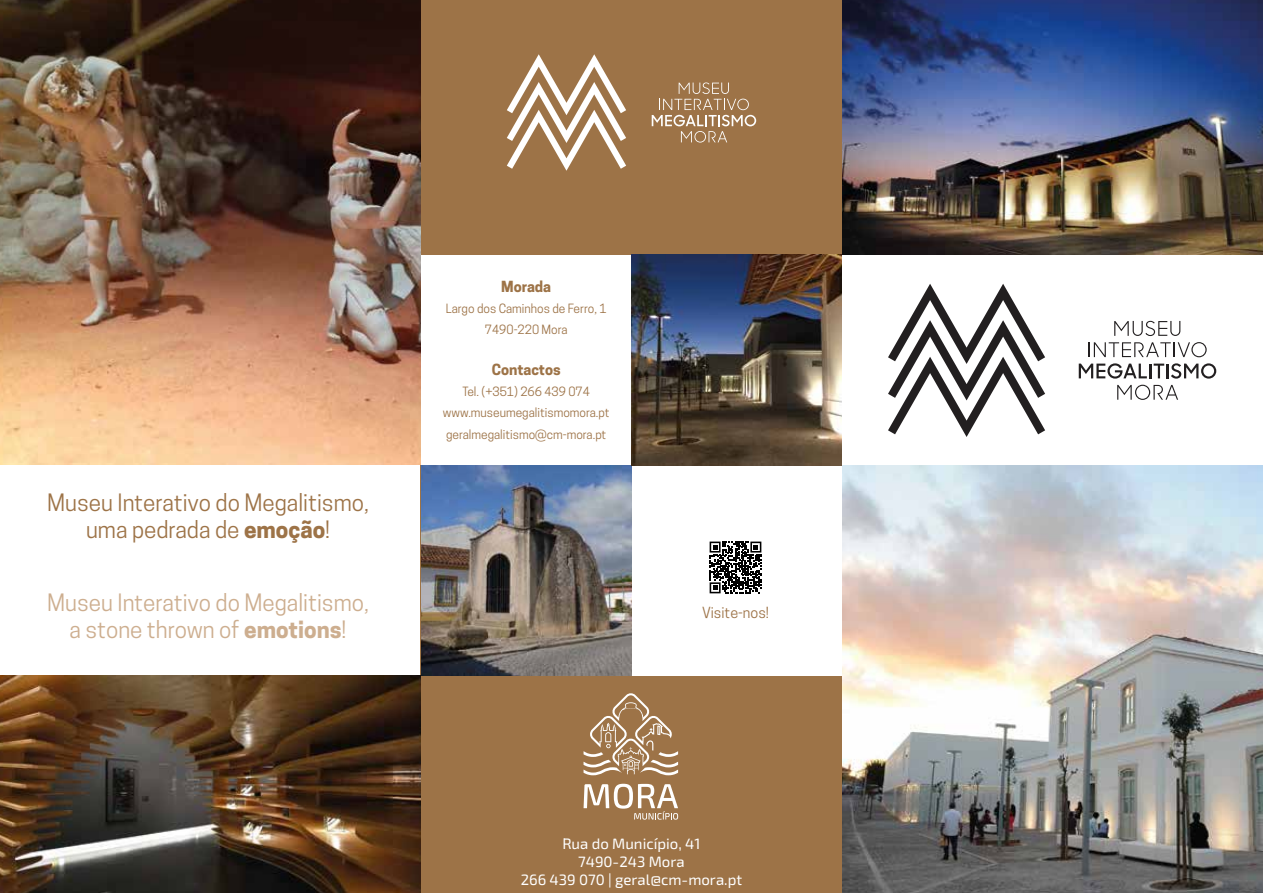
<style>
.page{position:relative;width:1263px;height:893px;background:#fff}
.page>*{position:absolute;margin:0;border:0;box-sizing:border-box;transform-origin:0 0}
.t1{font:22.5px/27px "Cooper Hewitt";color:#cdae8f;text-align:center}
.t2{font:22.5px/27px "Cooper Hewitt";color:#9d7347;text-align:center}
.t3{font:15px/18px "Exo 2";color:#fff;text-align:center}
.t4{font:700 14.4px "Cooper Hewitt";color:#9d7347}
.t5{font:14.4px "Cooper Hewitt";color:#9d7347}
.t6{font:12px/21px "Cooper Hewitt";color:#9d7347;text-align:center}
.s1{font-weight:700}
</style>
<div class="page">
<div style="left:420px;top:0;width:422px;height:893px;background:#9d7347"></div>
<div style="left:421px;top:255px;width:421px;height:421px;background:#fff"></div>
<img style="left:842px;top:0;width:421px;height:255px">
<img style="left:0;top:676px;width:420px;height:217px">
<img style="left:842px;top:465px;width:421px;height:428px">
<img style="left:421px;top:465px;width:210px;height:211px">
<img style="left:631px;top:255px;width:211px;height:210px">
<img style="left:0;top:0;width:420px;height:464px">
<svg style="left:583px;top:784px;width:95px;height:36px"></svg>
<svg style="left:583px;top:693px;width:95px;height:82px"></svg>
<div style="left:706px;top:538px;width:58px;height:58px;background:linear-gradient(to right,#fff,#fff)"></div>
<svg style="left:710px;top:542px;width:51px;height:51px"></svg>
<svg style="left:652px;top:82px;width:104px;height:61px"></svg>
<svg style="left:507px;top:54px;width:119px;height:117px"></svg>
<svg style="left:1114px;top:321px;width:66px;height:15px"></svg>
<svg style="left:1088px;top:342px;width:119px;height:15px"></svg>
<svg style="left:1079px;top:363px;width:85px;height:16px"></svg>
<hr style="left:1166px;top:364px;width:3px;height:14px;background:#221f20">
<svg style="left:1171px;top:363px;width:45px;height:16px"></svg>
<svg style="left:1117px;top:385px;width:61px;height:15px"></svg>
<svg style="left:888px;top:284px;width:157px;height:153px"></svg>
<h1 class="t2" style="left:47px;top:489px;width:323px">Museu Interativo do Megalitismo, uma pedrada de <span class="s1">emoção</span>!</h1>
<h1 class="t1" style="left:47px;top:589px;width:323px">Museu Interativo do Megalitismo, a stone thrown of <span class="s1">emotions</span>!</h1>
<p class="t4" style="left:501px;top:278px;width:51px">Morada</p>
<p class="t6" style="left:446px;top:298px;width:162px">Largo dos Caminhos de Ferro, 1<br>7490-220 Mora</p>
<p class="t4" style="left:492px;top:362px;width:70px">Contactos</p>
<p class="t6" style="left:443px;top:381px;width:168px">Tel. (+351) 266 439 074 www.museumegalitismomora.pt geralmegalitismo@cm-mora.pt</p>
<p class="t5" style="left:702px;top:604px;width:68px">Visite-nos!</p>
<p class="t3" style="left:521px;top:834px;width:223px">Rua do Município, 41<br>7490-243 Mora<br>266 439 070 | geral@cm-mora.pt</p>
</div>
